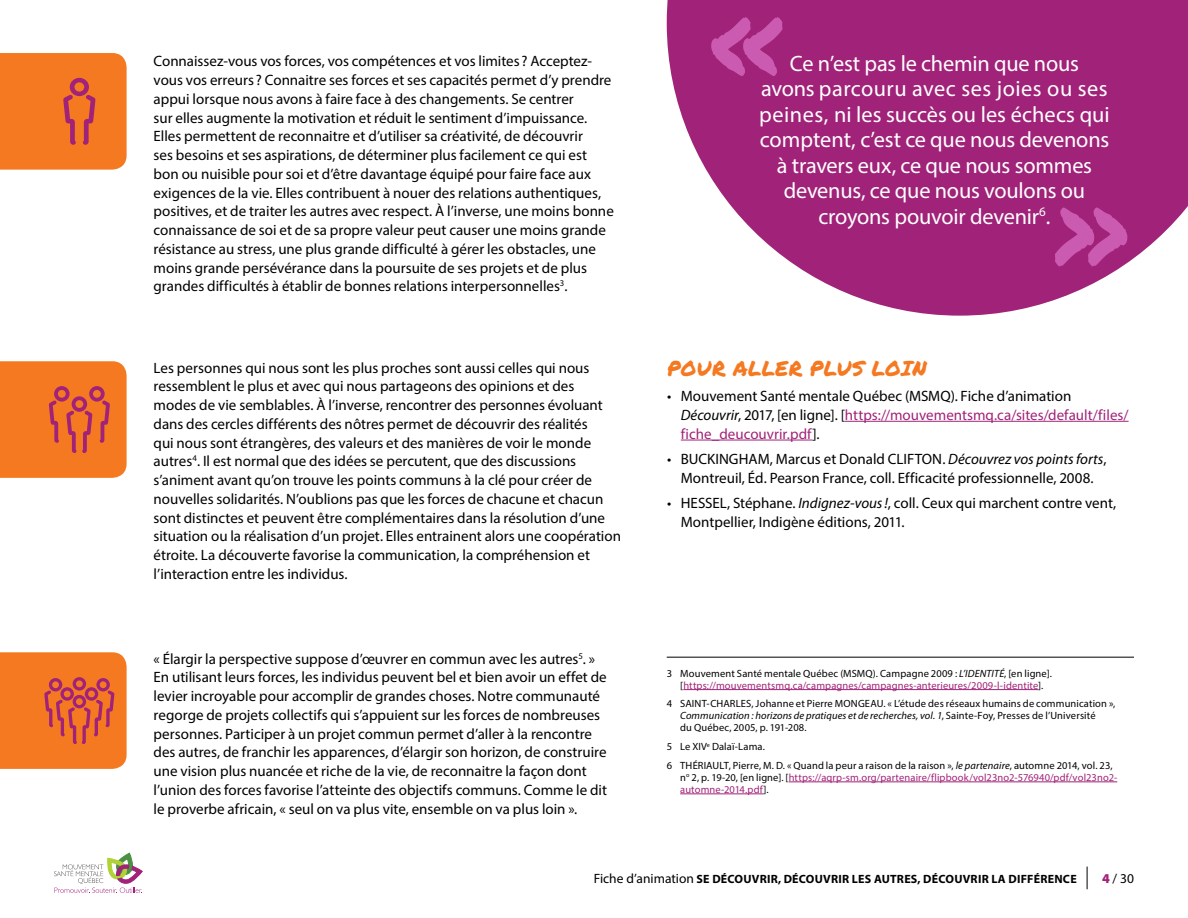
<style>
.page{position:relative;width:1188px;height:918px;background:#fff}
.page>*{position:absolute;margin:0;border:0;box-sizing:border-box;transform-origin:0 0}
.t1{font:130.35px "Permanent Marker";color:#fff}
.t2{font:22.35px/25.5px "Myriad Pro";letter-spacing:-.005em;color:#fff;text-align:center}
.t3{font:21px "Permanent Marker";letter-spacing:.015em;color:#f47920}
.t4{font:15px/18.8px "Myriad Pro";color:#000}
.t5{font:13.5px "Myriad Pro";color:#000}
.t6{font:700 12px "Myriad Pro";letter-spacing:.02em;color:#000}
.t7{font:10.5px/12px "Myriad Pro";letter-spacing:.01em;color:#000}
.t8{font:10.5px/12px "Myriad Pro";letter-spacing:.015em;color:#a12279;text-align:center}
.s1{font-style:italic}
.s2{color:#a12279}
.s3{color:#000}
.s4{font-style:italic;color:#000}
.s5{font-weight:400;font-size:13.5px}
.s6{font-weight:900;color:#a12279}
</style>
<div class="page">
<svg style="left:54px;top:853px;width:88px;height:40px"></svg>
<svg style="left:1087px;top:867px;width:1px;height:22px"></svg>
<svg style="left:667px;top:0;width:521px;height:316px;fill:#a12279"></svg>
<svg style="left:0;top:53px;width:127px;height:117px"></svg>
<svg style="left:0;top:652px;width:127px;height:117px"></svg>
<svg style="left:0;top:361px;width:127px;height:117px"></svg>
<hr style="left:683px;top:689px;width:355px;height:1px;background:#a12279">
<hr style="left:789px;top:782px;width:328px;height:1px;background:#a12279">
<hr style="left:680px;top:794px;width:84px;height:1px;background:#a12279">
<hr style="left:667px;top:657px;width:467px;height:1px;background:#000">
<hr style="left:845px;top:421px;width:284px;height:1px;background:#a12279">
<hr style="left:681px;top:440px;width:131px;height:1px;background:#a12279">
<p class="t4" style="left:154px;top:52px;width:462px">Connaissez-vous vos forces, vos compétences et vos limites ? Acceptez&shy;vous vos erreurs ? Connaitre ses forces et ses capacités permet d’y prendre appui lorsque nous avons à faire face à des changements. Se centrer<br>sur elles augmente la motivation et réduit le sentiment d’impuissance.<br>Elles permettent de reconnaitre et d’utiliser sa créativité, de découvrir<br>ses besoins et ses aspirations, de déterminer plus facilement ce qui est bon ou nuisible pour soi et d’être davantage équipé pour faire face aux exigences de la vie. Elles contribuent à nouer des relations authentiques, positives, et de traiter les autres avec respect. À l’inverse, une moins bonne connaissance de soi et de sa propre valeur peut causer une moins grande résistance au stress, une plus grande difficulté à gérer les obstacles, une moins grande persévérance dans la poursuite de ses projets et de plus grandes difficultés à établir de bonnes relations interpersonnelles<sup>3</sup>.</p>
<p class="t4" style="left:154px;top:358px;width:469px">Les personnes qui nous sont les plus proches sont aussi celles qui nous ressemblent le plus et avec qui nous partageons des opinions et des<br>modes de vie semblables. À l’inverse, rencontrer des personnes évoluant dans des cercles différents des nôtres permet de découvrir des réalités<br>qui nous sont étrangères, des valeurs et des manières de voir le monde autres<sup>4</sup>. Il est normal que des idées se percutent, que des discussions s’animent avant qu’on trouve les points communs à la clé pour créer de nouvelles solidarités. N’oublions pas que les forces de chacune et chacun sont distinctes et peuvent être complémentaires dans la résolution d’une situation ou la réalisation d’un projet. Elles entrainent alors une coopération étroite. La découverte favorise la communication, la compréhension et l’interaction entre les individus.</p>
<p class="t4" style="left:154px;top:649px;width:455px">« Élargir la perspective suppose d’œuvrer en commun avec les autres<sup>5</sup>. » En utilisant leurs forces, les individus peuvent bel et bien avoir un effet de levier incroyable pour accomplir de grandes choses. Notre communauté regorge de projets collectifs qui s’appuient sur les forces de nombreuses personnes. Participer à un projet commun permet d’aller à la rencontre des autres, de franchir les apparences, d’élargir son horizon, de construire une vision plus nuancée et riche de la vie, de reconnaitre la façon dont l’union des forces favorise l’atteinte des objectifs communs. Comme le dit le proverbe africain, « seul on va plus vite, ensemble on va plus loin ».</p>
<h1 class="t1" style="left:712px;top:-71px;width:75px">«</h1>
<h2 class="t2" style="left:759px;top:50px;width:352px">Ce n’est pas le chemin que nous<br>avons parcouru avec ses joies ou ses peines, ni les succès ou les échecs qui comptent, c’est ce que nous devenons à travers eux, ce que nous sommes devenus, ce que nous voulons ou croyons pouvoir devenir<sup>6</sup>.</h2>
<h1 class="t1" style="left:1058px;top:119px;width:79px">»</h1>
<h3 class="t3" style="left:667px;top:352px;width:261px">POUR ALLER PLUS LOIN</h3>
<p class="t4" style="left:681px;top:386px;width:449px;text-indent:-14px">• Mouvement Santé mentale Québec (MSMQ). Fiche d’animation<br><span class="s1">Découvrir</span>, 2017, [en ligne]. [<span class="s2">https://mouvementsmq.ca/sites/default/files/ fiche_deucouvrir.pdf</span>].</p>
<p class="t4" style="left:667px;top:449px;width:441px;text-align:center">• BUCKINGHAM, Marcus et Donald CLIFTON. <span class="s1">Découvrez vos points forts</span>,<br>Montreuil, Éd. Pearson France, coll. Efficacité professionnelle, 2008.</p>
<p class="t4" style="left:681px;top:494px;width:437px;text-indent:-14px">• HESSEL, Stéphane. <span class="s1">Indignez-vous!</span>, coll. Ceux qui marchent contre vent,<br>Montpellier, Indigène éditions, 2011.</p>
<p class="t8" style="left:667px;top:667px;width:387px"><span class="s3">3 Mouvement Santé mentale Québec (MSMQ). Campagne 2009 :</span> <span class="s4">L’IDENTITÉ</span><span class="s3">, [en ligne]. [</span>https://mouvementsmq.ca/campagnes/campagnes-anterieures/2009-l-identite<span class="s3">].</span></p>
<p class="t7" style="left:680px;top:698px;width:437px;text-indent:-14px">4 SAINT-CHARLES, Johanne et Pierre MONGEAU. « L’étude des réseaux humains de communication »,<br><span class="s1">Communication : horizons de pratiques et de recherches, vol. 1</span>, Sainte-Foy, Presses de l’Université<br>du Québec, 2005, p. 191-208.</p>
<p class="t7" style="left:667px;top:737px;width:447px;line-height:18.8px">5 Le XIV<sup>e</sup> Dalaï-Lama.<br>6 THÉRIAULT, Pierre, M. D. « Quand la peur a raison de la raison », <span class="s1">le partenaire</span>, automne 2014, vol. 23,</p>
<p class="t8" style="left:680px;top:771px;width:439px;text-align:left"><span class="s3">n</span><sup>o</sup> <span class="s3">2, p. 19-20, [en ligne]. [</span>https://aqrp-sm.org/partenaire/flipbook/vol23no2-576940/pdf/vol23no2- automne-2014.pdf<span class="s3">].</span></p>
<p class="t6" style="left:594px;top:871px;width:484px"><span class="s5">Fiche d’animation</span> SE DÉCOUVRIR, DÉCOUVRIR LES AUTRES, DÉCOUVRIR LA DIFFÉRENCE</p>
<p class="t5" style="left:1102px;top:870px;width:33px"><span class="s6">4</span>/ 30</p>
</div>
